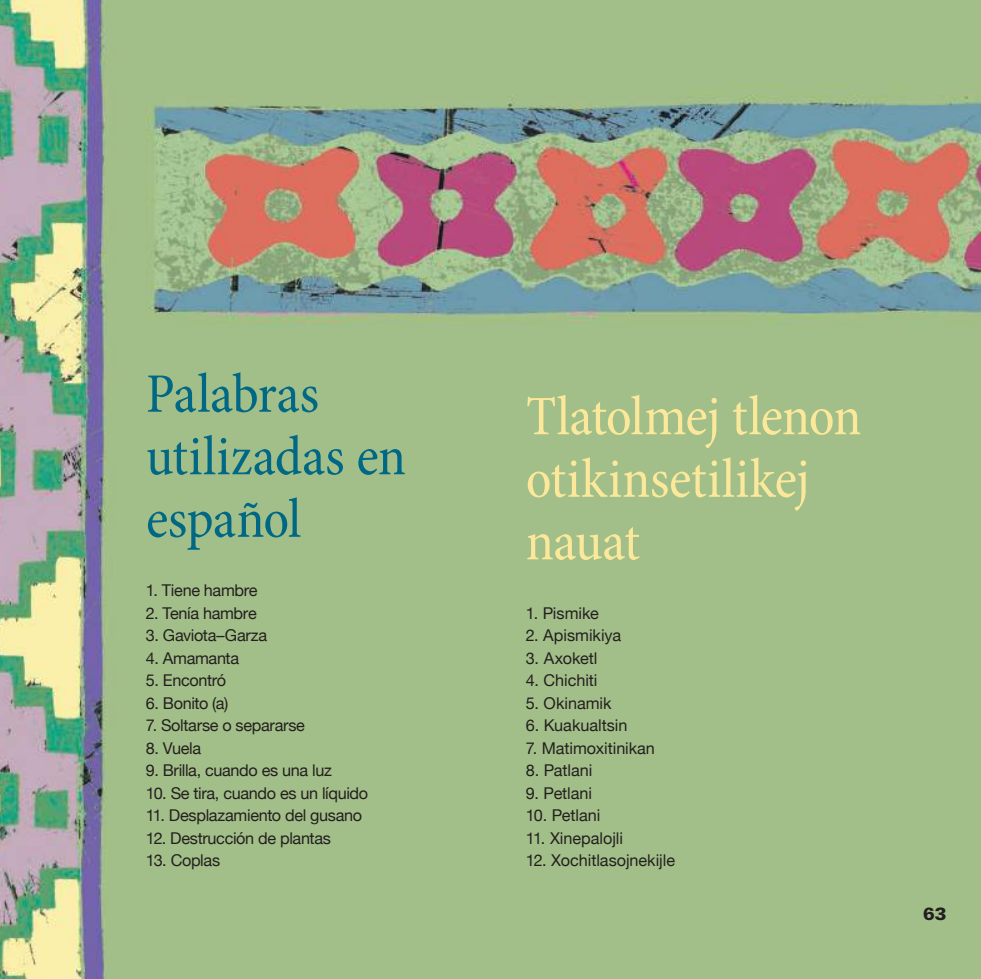
<style>
.page{position:relative;width:981px;height:979px;background:#fff}
.page>*{position:absolute;margin:0;border:0;box-sizing:border-box;transform-origin:0 0}
.t1{font:condensed 56.25px/62.5px "Minion Pro";letter-spacing:-.01em;color:#fbe89b}
.t2{font:condensed 56.25px/62.5px "Minion Pro";letter-spacing:-.005em;color:#006885}
.t3{font:900 17.5px "Univers LT Std";color:#241f1f}
.t4{font:16.25px "Helvetica Neue";letter-spacing:-.02em;color:#241f1f}
.t5{font:16.25px "Helvetica Neue";color:#241f1f}
</style>
<div class="page">
<img style="left:0;top:0;width:980px;height:978px">
<svg style="left:0;top:0;width:5px;height:4px"></svg>
<svg style="left:978px;top:0;width:3px;height:4px"></svg>
<h1 class="t2" style="left:146px;top:364px;width:261px">Palabras utilizadas en español</h1>
<p class="t4" style="left:146px;top:576px;width:113px">1. Tiene hambre</p>
<p class="t4" style="left:146px;top:598px;width:112px">2. Tenía hambre</p>
<p class="t4" style="left:146px;top:621px;width:123px">3. Gaviota–Garza</p>
<p class="t4" style="left:146px;top:643px;width:95px">4. Amamanta</p>
<p class="t4" style="left:146px;top:666px;width:82px">5. Encontró</p>
<p class="t4" style="left:146px;top:688px;width:84px">6. Bonito (a)</p>
<p class="t4" style="left:146px;top:711px;width:160px">7. Soltarse o separarse</p>
<p class="t4" style="left:146px;top:733px;width:57px">8. Vuela</p>
<p class="t4" style="left:146px;top:756px;width:187px">9. Brilla, cuando es una luz</p>
<p class="t4" style="left:146px;top:778px;width:224px">10. Se tira, cuando es un líquido</p>
<p class="t4" style="left:146px;top:801px;width:218px">11. Desplazamiento del gusano</p>
<p class="t4" style="left:146px;top:823px;width:186px">12. Destrucción de plantas</p>
<p class="t4" style="left:146px;top:846px;width:76px">13. Coplas</p>
<h1 class="t1" style="left:525px;top:387px;width:337px">Tlatolmej tlenon otikinsetilikej nauat</h1>
<p class="t4" style="left:525px;top:598px;width:74px">1. Pismike</p>
<p class="t5" style="left:525px;top:621px;width:97px">2. Apismikiya</p>
<p class="t4" style="left:525px;top:643px;width:73px">3. Axoketl</p>
<p class="t4" style="left:525px;top:666px;width:73px">4. Chichiti</p>
<p class="t4" style="left:525px;top:688px;width:87px">5. Okinamik</p>
<p class="t5" style="left:525px;top:711px;width:103px">6. Kuakualtsin</p>
<p class="t4" style="left:525px;top:733px;width:131px">7. Matimoxitinikan</p>
<p class="t4" style="left:525px;top:756px;width:68px">8. Patlani</p>
<p class="t4" style="left:525px;top:778px;width:68px">9. Petlani</p>
<p class="t4" style="left:525px;top:801px;width:76px">10. Petlani</p>
<p class="t4" style="left:525px;top:823px;width:99px">11. Xinepalojli</p>
<p class="t4" style="left:525px;top:846px;width:151px">12. Xochitlasojnekijle</p>
<p class="t3" style="left:923px;top:902px;width:25px">63</p>
</div>
